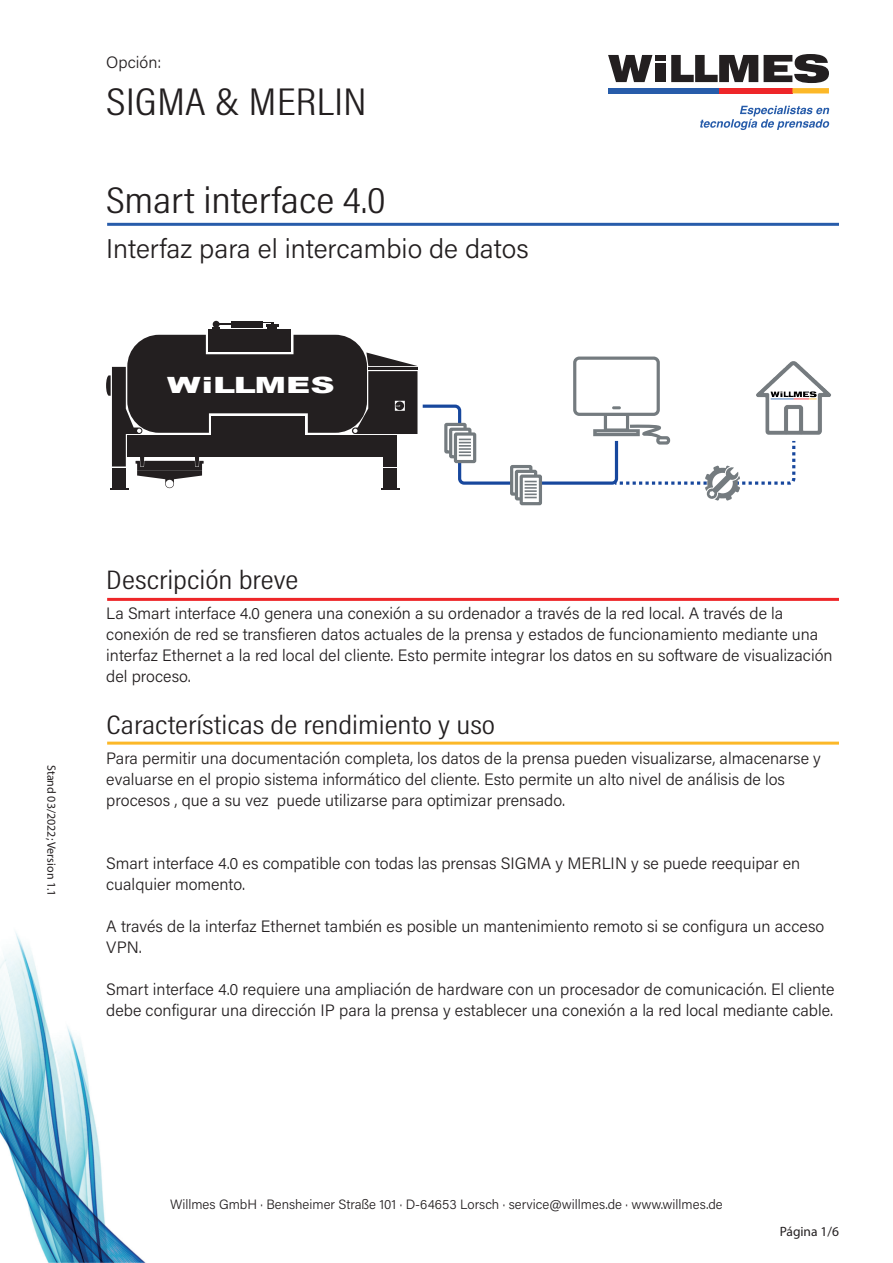
<style>
.page{position:relative;width:893px;height:1263px;background:#fff}
.page>*{position:absolute;margin:0;border:0;box-sizing:border-box;transform-origin:0 0}
.t1{font:300 39px "Acumin Pro Cond";color:#231f20;scale:1.2 1}
.t2{font:300 37.5px "Acumin Pro Cond";color:#231f20;scale:1.2 1}
.t3{font:300 27px "Acumin Pro Cond";color:#231f20;scale:1.2 1}
.t4{font:300 27px "Acumin Pro";color:#231f20}
.t5{font:900 22.35px "Arial";color:#fff;scale:1.5 1}
.t6{font:300 16.5px/21px "Acumin Pro";color:#231f20}
.t7{font:300 13.5px "Acumin Pro";color:#231f20}
.t8{font:13.5px "Myriad Pro";color:#231f20}
.t9{font:12px "Myriad Pro";color:#231f20}
</style>
<div class="page">
<svg style="left:608px;top:55px;width:44px;height:27px"></svg>
<div style="left:655px;top:63px;width:11px;height:19px;background:#231f20"></div>
<div style="left:655px;top:55px;width:11px;height:6px;background:#231f20"></div>
<svg style="left:671px;top:55px;width:87px;height:27px"></svg>
<svg style="left:764px;top:54px;width:65px;height:29px"></svg>
<div style="left:608px;top:88px;width:111px;height:5px;background:#275caa"></div>
<div style="left:719px;top:88px;width:73px;height:5px;background:#ee2629"></div>
<div style="left:792px;top:88px;width:37px;height:5px;background:#fcb828"></div>
<svg style="left:700px;top:106px;width:129px;height:24px"></svg>
<img style="left:0;top:932px;width:146px;height:331px">
<div style="left:231px;top:321px;width:31px;height:6px;background:#231f20"></div>
<img style="left:797px;top:362px;width:34px;height:73px">
<div style="left:520px;top:474px;width:22px;height:31px;border:3px solid #747b7f"></div>
<svg style="left:106px;top:322px;width:691px;height:179px"></svg>
<hr style="left:107px;top:742px;width:732px;height:3px;background:#fcb828">
<hr style="left:107px;top:598px;width:732px;height:3px;background:#ee2629">
<hr style="left:107px;top:223px;width:732px;height:3px;background:#275caa">
<p class="t6" style="left:106px;top:51px;width:57px">Opción:</p>
<h1 class="t1" style="left:106px;top:76px;width:219px">SIGMA &amp; MERLIN</h1>
<h2 class="t2" style="left:106px;top:176px;width:235px">Smart interface 4.0</h2>
<h3 class="t4" style="left:106px;top:229px;width:424px">Interfaz para el intercambio de datos</h3>
<h3 class="t5" style="left:167px;top:369px;width:113px">WiLLMES</h3>
<p class="t9" style="left:59px;top:765px;width:133px;rotate:90deg">Stand 03/2022; Version 1.1</p>
<h3 class="t3" style="left:106px;top:563px;width:162px">Descripción breve</h3>
<p class="t6" style="left:106px;top:602px;width:728px">La Smart interface 4.0 genera una conexión a su ordenador a través de la red local. A través de la conexión de red se transfieren datos actuales de la prensa y estados de funcionamiento mediante una interfaz Ethernet a la red local del cliente. Esto permite integrar los datos en su software de visualización del proceso.</p>
<h3 class="t3" style="left:106px;top:708px;width:325px">Características de rendimiento y uso</h3>
<p class="t6" style="left:106px;top:747px;width:716px">Para permitir una documentación completa, los datos de la prensa pueden visualizarse, almacenarse y evaluarse en el propio sistema informático del cliente. Esto permite un alto nivel de análisis de los procesos , que a su vez puede utilizarse para optimizar prensado.</p>
<p class="t6" style="left:106px;top:852px;width:695px">Smart interface 4.0 es compatible con todas las prensas SIGMA y MERLIN y se puede reequipar en cualquier momento.</p>
<p class="t6" style="left:106px;top:915px;width:719px">A través de la interfaz Ethernet también es posible un mantenimiento remoto si se configura un acceso<br>VPN.</p>
<p class="t6" style="left:106px;top:978px;width:730px">Smart interface 4.0 requiere una ampliación de hardware con un procesador de comunicación. El cliente debe configurar una dirección IP para la prensa y establecer una conexión a la red local mediante cable.</p>
<p class="t7" style="left:170px;top:1195px;width:554px">Willmes GmbH · Bensheimer Straße 101 · D-64653 Lorsch · service@willmes.de · www.willmes.de</p>
<p class="t8" style="left:780px;top:1223px;width:61px">Página 1/6</p>
</div>
